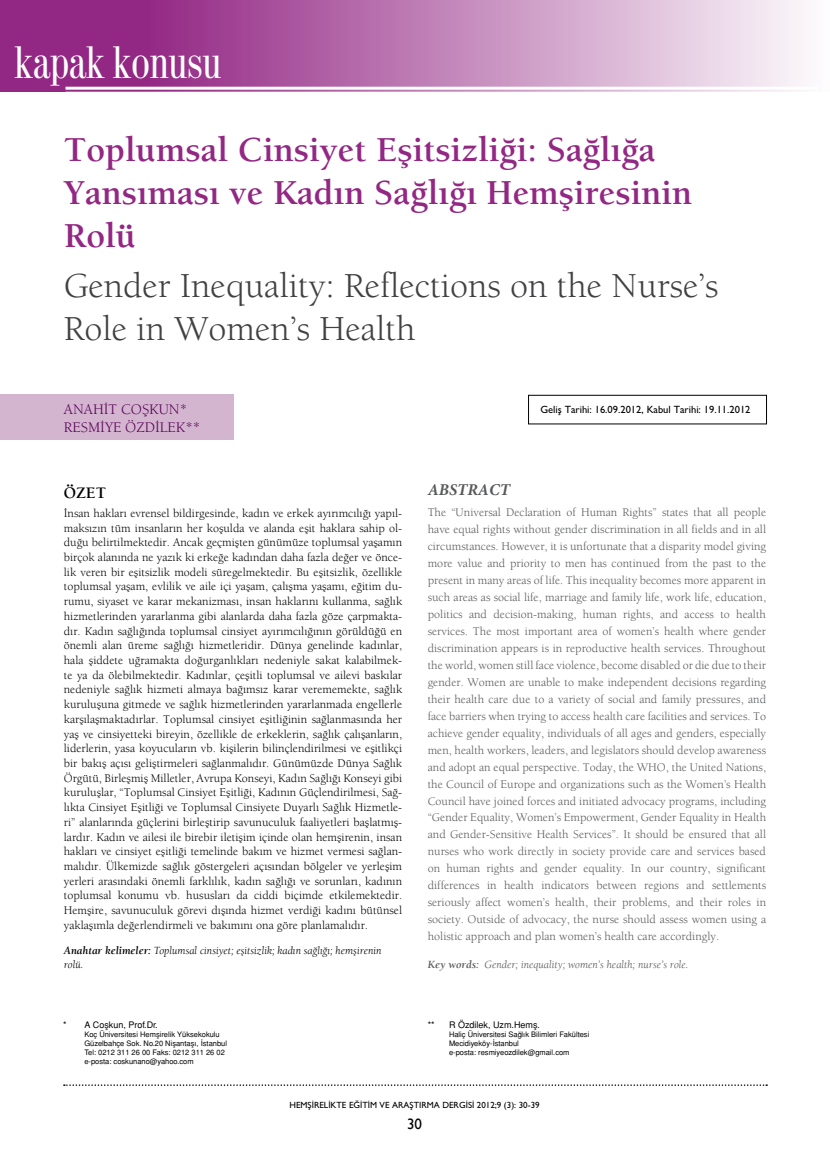
<style>
.page{position:relative;width:830px;height:1149px;background:#fff}
.page>*{position:absolute;margin:0;border:0;box-sizing:border-box;transform-origin:0 0}
.t1{font:condensed 45px "AAS Madison BETA";color:#fff}
.t2{font:36px/43.2px "Berkeley Bold Tr";color:#932784}
.t3{font:36px/43.2px "Berkeley Book Tr";color:#414042}
.t4{font:italic 700 16.5px "Minion Pro";color:#58595b}
.t5{font:16.5px "Berkeley Bold Tr";color:#000}
.t6{font:15px/18px "Berkeley Book Tr";color:#570054}
.t7{font:15px "Gill Sans";color:#000}
.t8{font:12px/14.7px "Berkeley Book Tr";color:#000;text-align:justify}
.t9{font:12px/17px "Berkeley Book Tr";color:#58595b;text-align:justify}
.t10{font:11.25px/13.8px "Berkeley Book Italic Tr";color:#000}
.t11{font:11.25px "Berkeley Book Italic Tr";color:#58595b}
.t12{font:10.5px "Gill Sans Normal Tr";color:#000}
.t13{font:9px "Gill Sans Normal Tr";color:#000}
.t14{font:9px "Helvetica Normal Tr";color:#000}
.t15{font:7.5px/9px "Helvetica Normal Tr";color:#000}
.s1{font-family:"Berkeley Bold Italic Tr"}
</style>
<div class="page">
<div style="left:0;top:395px;width:233px;height:45px;background:#d4b5d0"></div>
<svg style="left:64px;top:1084px;width:702px;height:1px"></svg>
<div style="left:528px;top:395px;width:238px;height:29px;border:1px solid #000"></div>
<svg style="left:0;top:0;width:804px;height:92px;background:#bd7cb4"></svg>
<hr style="left:65px;top:87px;width:752px;height:3px;background:#fff">
<h1 class="t1" style="left:15px;top:37px;width:208px">kapak konusu</h1>
<h2 class="t2" style="left:64px;top:127px;width:629px">Toplumsal Cinsiyet Eşitsizliği: Sağlığa<br>Yansıması ve Kadın Sağlığı Hemşiresinin<br>Rolü</h2>
<h2 class="t3" style="left:64px;top:263px;width:655px">Gender Inequality: Reflections on the Nurse’s<br>Role in Women’s Health</h2>
<p class="t6" style="left:64px;top:399px;width:97px">ANAHİT COŞKUN</p>
<p class="t6" style="left:64px;top:399px;width:138px;text-indent:116px">*<br>RESMİYE ÖZDİLEK**</p>
<p class="t12" style="left:540px;top:403px;width:211px">Geliş Tarihi: 16.09.2012, Kabul Tarihi: 19.11.2012</p>
<h3 class="t5" style="left:64px;top:482px;width:44px">ÖZET</h3>
<p class="t8" style="left:64px;top:505px;width:340px">İnsan hakları evrensel bildirgesinde, kadın ve erkek ayırımcılığı yapıl&shy;maksızın tüm insanların her koşulda ve alanda eşit haklara sahip ol&shy;duğu belirtilmektedir. Ancak geçmişten günümüze toplumsal yaşamın birçok alanında ne yazık ki erkeğe kadından daha fazla değer ve önce&shy;lik veren bir eşitsizlik modeli süregelmektedir. Bu eşitsizlik, özellikle toplumsal yaşam, evlilik ve aile içi yaşam, çalışma yaşamı, eğitim du&shy;rumu, siyaset ve karar mekanizması, insan haklarını kullanma, sağlık hizmetlerinden yararlanma gibi alanlarda daha fazla göze çarpmakta&shy;dır. Kadın sağlığında toplumsal cinsiyet ayırımcılığının görüldüğü en önemli alan üreme sağlığı hizmetleridir. Dünya genelinde kadınlar, hala şiddete uğramakta doğurganlıkları nedeniyle sakat kalabilmek&shy;te ya da ölebilmektedir. Kadınlar, çeşitli toplumsal ve ailevi baskılar nedeniyle sağlık hizmeti almaya bağımsız karar verememekte, sağlık kuruluşuna gitmede ve sağlık hizmetlerinden yararlanmada engellerle karşılaşmaktadırlar. Toplumsal cinsiyet eşitliğinin sağlanmasında her yaş ve cinsiyetteki bireyin, özellikle de erkeklerin, sağlık çalışanların, liderlerin, yasa koyucuların vb. kişilerin bilinçlendirilmesi ve eşitlikçi bir bakış açısı geliştirmeleri sağlanmalıdır. Günümüzde Dünya Sağlık Örgütü, Birleşmiş Milletler, Avrupa Konseyi, Kadın Sağlığı Konseyi gibi kuruluşlar, “Toplumsal Cinsiyet Eşitliği, Kadının Güçlendirilmesi, Sağ&shy;lıkta Cinsiyet Eşitliği ve Toplumsal Cinsiyete Duyarlı Sağlık Hizmetle&shy;ri” alanlarında güçlerini birleştirip savunuculuk faaliyetleri başlatmış&shy;lardır. Kadın ve ailesi ile birebir iletişim içinde olan hemşirenin, insan hakları ve cinsiyet eşitliği temelinde bakım ve hizmet vermesi sağlan&shy;malıdır. Ülkemizde sağlık göstergeleri açısından bölgeler ve yerleşim yerleri arasındaki önemli farklılık, kadın sağlığı ve sorunları, kadının toplumsal konumu vb. hususları da ciddi biçimde etkilemektedir.<br>Hemşire, savunuculuk görevi dışında hizmet verdiği kadını bütünsel yaklaşımla değerlendirmeli ve bakımını ona göre planlamalıdır.</p>
<p class="t10" style="left:64px;top:942px;width:319px"><span class="s1">Anahtar kelimeler:</span> Toplumsal cinsiyet; eşitsizlik; kadın sağlığı; hemşirenin rolü.</p>
<h3 class="t4" style="left:427px;top:477px;width:84px">ABSTRACT</h3>
<p class="t9" style="left:427px;top:503px;width:340px">The “Universal Declaration of Human Rights” states that all people have equal rights without gender discrimination in all fields and in all circumstances. However, it is unfortunate that a disparity model giving more value and priority to men has continued from the past to the present in many areas of life. This inequality becomes more apparent in such areas as social life, marriage and family life, work life, education, politics and decision-making, human rights, and access to health services. The most important area of women’s health where gender discrimination appears is in reproductive health services. Throughout the world, women still face violence, become disabled or die due to their gender. Women are unable to make independent decisions regarding their health care due to a variety of social and family pressures, and face barriers when trying to access health care facilities and services. To achieve gender equality, individuals of all ages and genders, especially men, health workers, leaders, and legislators should develop awareness and adopt an equal perspective. Today, the WHO, the United Nations, the Council of Europe and organizations such as the Women’s Health Council have joined forces and initiated advocacy programs, including “Gender Equality, Women’s Empowerment, Gender Equality in Health and Gender-Sensitive Health Services”. It should be ensured that all nurses who work directly in society provide care and services based on human rights and gender equality. In our country, significant differences in health indicators between regions and settlements seriously affect women’s health, their problems, and their roles in society. Outside of advocacy, the nurse should assess women using a holistic approach and plan women’s health care accordingly.</p>
<p class="t11" style="left:427px;top:957px;width:262px"><span class="s1">Key words:</span> Gender; inequality; women’s health; nurse’s role.</p>
<p class="t14" style="left:63px;top:1018px;width:96px">* A Coşkun, Prof.Dr.</p>
<p class="t15" style="left:84px;top:1029px;width:144px">Koç Üniversitesi Hemşirelik Yüksekokulu Güzelbahçe Sok. No.20 Nişantaşı, İstanbul Tel: 0212 311 26 00 Faks: 0212 311 26 02 e-posta: coskunano@yahoo.com</p>
<p class="t14" style="left:427px;top:1018px;width:9px">**</p>
<p class="t14" style="left:449px;top:1018px;width:93px">R Özdilek, Uzm.Hemş.</p>
<p class="t15" style="left:449px;top:1029px;width:142px">Haliç Üniversitesi Sağlık Bilimleri Fakültesi<br>Mecidiyeköy-İstanbul<br>e-posta: resmiyeozdilek@gmail.com</p>
<p class="t13" style="left:289px;top:1099px;width:251px">HEMŞİRELİKTE EĞİTİM VE ARAŞTIRMA DERGİSİ 2012;9 (3): 30-39</p>
<p class="t7" style="left:407px;top:1114px;width:16px">30</p>
</div>
